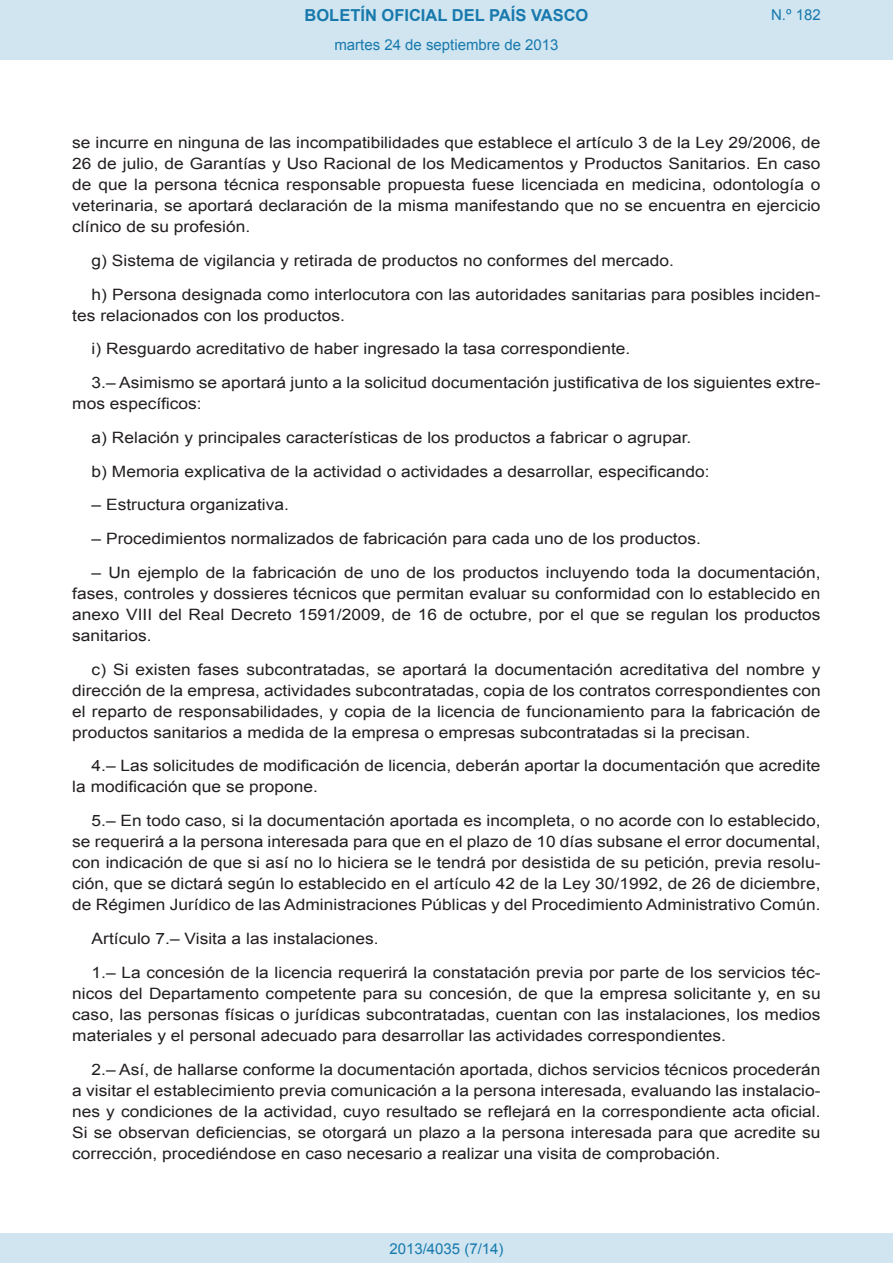
<style>
.page{position:relative;width:893px;height:1263px;background:#fff}
.page>*{position:absolute;margin:0;border:0;box-sizing:border-box;transform-origin:0 0}
.t1{font:700 16.5px "Arial";color:#1879ad}
.BOPVDetalle{font:15.6px/21px "Arial";color:#231f20;text-align:justify;scale:1.11 1}
.Paginacion_Centro{font:15px "Arial";color:#1879ad}
</style>
<div class="page">
<div style="left:0;top:0;width:893px;height:60px;background:#d0e5f0"></div>
<div style="left:0;top:1233px;width:893px;height:30px;background:#d0e5f0"></div>
<p class="t1" style="left:305px;top:4px;width:285px">BOLETÍN OFICIAL DEL PAÍS VASCO</p>
<p class="Paginacion_Centro" style="left:334px;top:35px;width:226px">martes 24 de septiembre de 2013</p>
<p class="Paginacion_Centro" style="left:771px;top:5px;width:51px">N.º 182</p>
<p class="BOPVDetalle" style="left:72px;top:132px;width:676px">se incurre en ninguna de las incompatibilidades que establece el artículo 3 de la Ley 29/2006, de 26 de julio, de Garantías y Uso Racional de los Medicamentos y Productos Sanitarios. En caso de que la persona técnica responsable propuesta fuese licenciada en medicina, odontología o veterinaria, se aportará declaración de la misma manifestando que no se encuentra en ejercicio clínico de su profesión.</p>
<p class="BOPVDetalle" style="left:92px;top:250px;width:526px">g) Sistema de vigilancia y retirada de productos no conformes del mercado.</p>
<p class="BOPVDetalle" style="left:72px;top:284px;width:676px;text-indent:19px">h) Persona designada como interlocutora con las autoridades sanitarias para posibles inciden&shy;tes relacionados con los productos.</p>
<p class="BOPVDetalle" style="left:92px;top:339px;width:487px">i) Resguardo acreditativo de haber ingresado la tasa correspondiente.</p>
<p class="BOPVDetalle" style="left:72px;top:372px;width:676px;text-indent:19px">3.– Asimismo se aportará junto a la solicitud documentación justificativa de los siguientes extre&shy;mos específicos:</p>
<p class="BOPVDetalle" style="left:92px;top:427px;width:542px">a) Relación y principales características de los productos a fabricar o agrupar.</p>
<p class="BOPVDetalle" style="left:92px;top:461px;width:558px">b) Memoria explicativa de la actividad o actividades a desarrollar, especificando:</p>
<p class="BOPVDetalle" style="left:92px;top:495px;width:179px">– Estructura organizativa.</p>
<p class="BOPVDetalle" style="left:92px;top:528px;width:550px">– Procedimientos normalizados de fabricación para cada uno de los productos.</p>
<p class="BOPVDetalle" style="left:72px;top:562px;width:676px;text-indent:19px">– Un ejemplo de la fabricación de uno de los productos incluyendo toda la documentación, fases, controles y dossieres técnicos que permitan evaluar su conformidad con lo establecido en anexo VIII del Real Decreto 1591/2009, de 16 de octubre, por el que se regulan los productos sanitarios.</p>
<p class="BOPVDetalle" style="left:72px;top:659px;width:676px;text-indent:19px">c) Si existen fases subcontratadas, se aportará la documentación acreditativa del nombre y dirección de la empresa, actividades subcontratadas, copia de los contratos correspondientes con el reparto de responsabilidades, y copia de la licencia de funcionamiento para la fabricación de productos sanitarios a medida de la empresa o empresas subcontratadas si la precisan.</p>
<p class="BOPVDetalle" style="left:72px;top:756px;width:676px;text-indent:19px">4.– Las solicitudes de modificación de licencia, deberán aportar la documentación que acredite la modificación que se propone.</p>
<p class="BOPVDetalle" style="left:72px;top:810px;width:676px;text-indent:19px">5.– En todo caso, si la documentación aportada es incompleta, o no acorde con lo establecido, se requerirá a la persona interesada para que en el plazo de 10 días subsane el error documental, con indicación de que si así no lo hiciera se le tendrá por desistida de su petición, previa resolu&shy;ción, que se dictará según lo establecido en el artículo 42 de la Ley 30/1992, de 26 de diciembre, de Régimen Jurídico de las Administraciones Públicas y del Procedimiento Administrativo Común.</p>
<p class="BOPVDetalle" style="left:92px;top:928px;width:260px">Artículo 7.– Visita a las instalaciones.</p>
<p class="BOPVDetalle" style="left:72px;top:962px;width:676px;text-indent:19px">1.– La concesión de la licencia requerirá la constatación previa por parte de los servicios téc&shy;nicos del Departamento competente para su concesión, de que la empresa solicitante y, en su caso, las personas físicas o jurídicas subcontratadas, cuentan con las instalaciones, los medios materiales y el personal adecuado para desarrollar las actividades correspondientes.</p>
<p class="BOPVDetalle" style="left:72px;top:1059px;width:676px;text-indent:19px">2.– Así, de hallarse conforme la documentación aportada, dichos servicios técnicos procederán a visitar el establecimiento previa comunicación a la persona interesada, evaluando las instalacio&shy;nes y condiciones de la actividad, cuyo resultado se reflejará en la correspondiente acta oficial.<br>Si se observan deficiencias, se otorgará un plazo a la persona interesada para que acredite su corrección, procediéndose en caso necesario a realizar una visita de comprobación.</p>
<p class="Paginacion_Centro" style="left:389px;top:1238px;width:116px">2013/4035 (7/14)</p>
</div>
